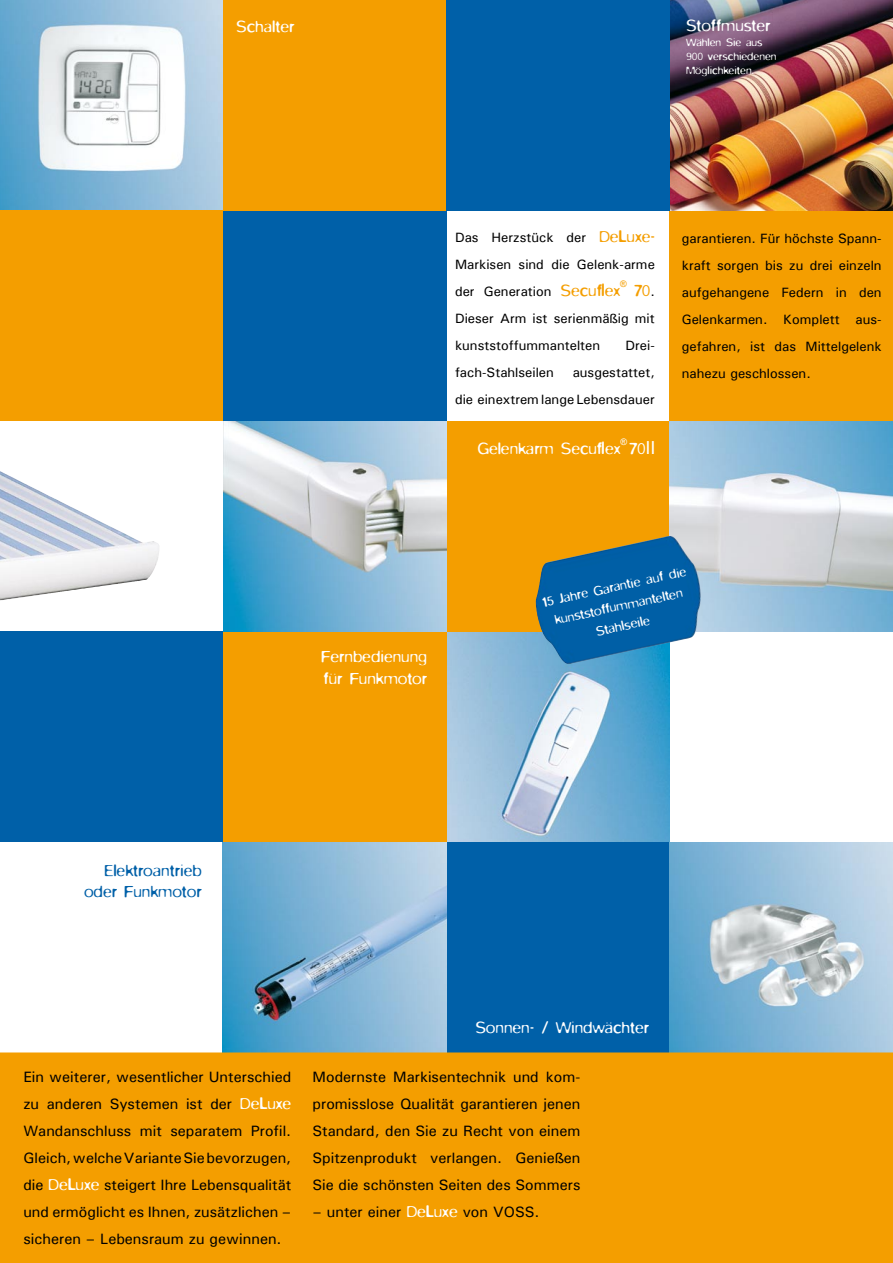
<style>
.page{position:relative;width:893px;height:1263px;background:#fff}
.page>*{position:absolute;margin:0;border:0;box-sizing:border-box;transform-origin:0 0}
.t1{font:300 18px/21.6px "Blur";color:#fff}
.t2{font:300 18px/21.6px "Blur";color:#0060a8;text-align:right}
.t3{font:300 18px "Blur";color:#f49e00}
.t4{font:500 15px/27px "Univers";color:#000;text-align:justify}
.t5{font:300 14.55px/20px "Blur";color:#fff;text-align:center}
.t6{font:500 13.5px/27px "Univers";color:#000;text-align:justify}
.t7{font:300 12px/14.4px "Blur";color:#fff}
.t8{font:9px "Arial";color:#fff}
.t9{font:9px "Arial";color:#f49e00}
.s1{font-family:"Blur";font-weight:300;font-size:18px;color:#f49e00}
.s2{font-family:"Univers";font-weight:500;font-size:13.5px;color:#000}
.s3{font-family:"Arial";font-weight:400}
.s4{font-family:"Blur";font-weight:300;font-size:18px;color:#fff}
</style>
<div class="page">
<img style="left:0;top:0;width:223px;height:210px">
<div style="left:0;top:631px;width:223px;height:211px;background:#0060a8"></div>
<div style="left:0;top:210px;width:223px;height:211px;background:#f49e00"></div>
<div style="left:669px;top:210px;width:224px;height:211px;background:#f49e00"></div>
<img style="left:670px;top:0;width:223px;height:210px">
<div style="left:446px;top:842px;width:223px;height:210px;background:#0060a8"></div>
<div style="left:223px;top:210px;width:223px;height:211px;background:#0060a8"></div>
<div style="left:223px;top:0;width:223px;height:210px;background:#f49e00"></div>
<img style="left:446px;top:632px;width:223px;height:210px">
<img style="left:669px;top:842px;width:224px;height:210px">
<img style="left:223px;top:842px;width:223px;height:210px">
<svg style="left:446px;top:421px;width:223px;height:211px;background:#bd9026"></svg>
<div style="left:223px;top:631px;width:223px;height:211px;background:#f49e00"></div>
<img style="left:670px;top:421px;width:223px;height:210px">
<img style="left:223px;top:421px;width:223px;height:210px">
<div style="left:446px;top:0;width:224px;height:210px;background:#0060a8"></div>
<div style="left:0;top:1052px;width:893px;height:211px;background:#f49e00"></div>
<img style="left:665px;top:536px;width:25px;height:24px">
<p class="t1" style="left:236px;top:16px;width:60px">Schalter</p>
<p class="t1" style="left:686px;top:15px;width:86px">Stoffmuster</p>
<p class="t7" style="left:686px;top:35px;width:92px">Wählen Sie aus<br>900 verschiedenen<br>Möglichkeiten.</p>
<p class="t6" style="left:455px;top:224px;width:201px">Das Herzstück der <span class="s1">DeLuxe-</span>Markisen sind die Gelenk-arme der Generation <span class="s1">Secuflex</span></p>
<p class="t9" style="left:620px;top:278px;width:8px">®</p>
<p class="t3" style="left:634px;top:281px;width:23px">70<span class="s2">.</span></p>
<p class="t6" style="left:455px;top:305px;width:201px">Dieser Arm ist serienmäßig mit kunststoffummantelten</p>
<p class="t6" style="left:625px;top:332px;width:31px">Drei-</p>
<p class="t6" style="left:455px;top:359px;width:100px">fach-Stahlseilen</p>
<p class="t6" style="left:455px;top:359px;width:201px;text-align:right">ausgestattet,<br>die einextrem lange Lebensdauer</p>
<p class="t1" style="left:477px;top:437px;width:145px">Gelenkarm Secuflex</p>
<p class="t8" style="left:620px;top:436px;width:8px">®</p>
<p class="t1" style="left:629px;top:437px;width:28px">70<span class="s3">II</span></p>
<p class="t6" style="left:682px;top:224px;width:201px">garantieren. Für höchste Spann&shy;kraft sorgen bis zu drei einzeln aufgehangene Federn in den Gelenkarmen. Komplett aus&shy;gefahren, ist das Mittelgelenk nahezu geschlossen.</p>
<p class="t1" style="left:321px;top:645px;width:107px">Fernbedienung für Funkmotor</p>
<p class="t5" style="left:541px;top:592px;width:148px;rotate:-12deg">15 Jahre Garantie auf die kunststoffummantelten<br>Stahlseile</p>
<p class="t2" style="left:84px;top:859px;width:119px">Elektroantrieb oder Funkmotor</p>
<p class="t1" style="left:475px;top:1017px;width:175px">Sonnen- / Windwächter</p>
<p class="t4" style="left:23px;top:1063px;width:269px">Ein weiterer, wesentlicher Unterschied zu anderen Systemen ist der <span class="s4">DeLuxe </span>Wandanschluss mit separatem Profil.<br>Gleich, welche Variante Sie bevorzugen, die <span class="s4">DeLuxe</span> steigert Ihre Lebensqualität und ermöglicht es Ihnen, zusätzlichen – sicheren – Lebensraum zu gewinnen.</p>
<p class="t4" style="left:313px;top:1063px;width:269px">Modernste Markisentechnik und kom&shy;promisslose Qualität garantieren jenen Standard, den Sie zu Recht von einem Spitzenprodukt verlangen. Genießen Sie die schönsten Seiten des Sommers</p>
<p class="t4" style="left:313px;top:1198px;width:229px">– unter einer <span class="s4">DeLuxe</span> von VOSS.</p>
</div>
